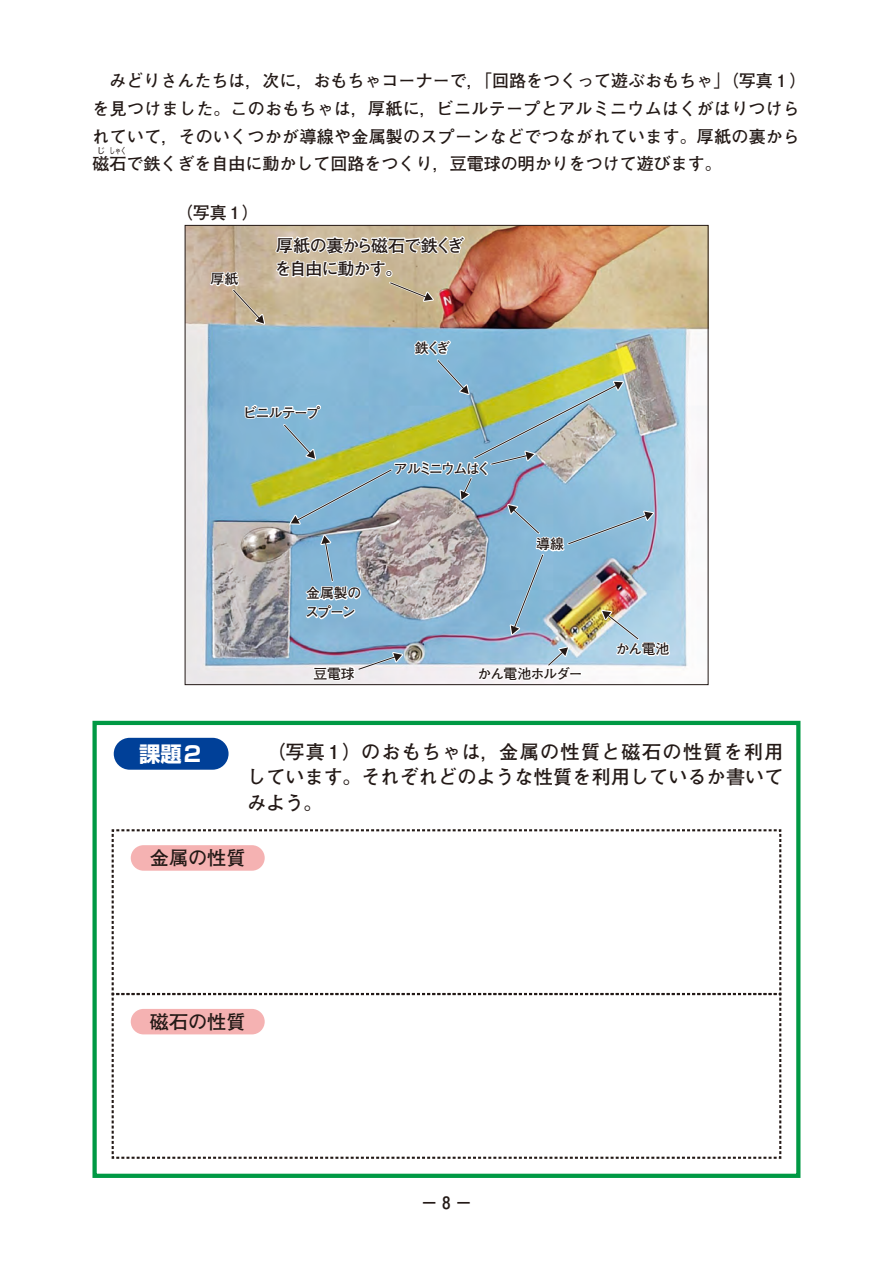
<style>
.page{position:relative;width:893px;height:1263px;background:#fff}
.page>*{position:absolute;margin:0;border:0;box-sizing:border-box;transform-origin:0 0}
.t1{font:700 21.3px "Shin Go Pr 5";color:#fff}
.t2{font:700 19.2px/25.5px "Futo Go B101 Pr 5";letter-spacing:.005em;color:#231916;text-align:justify}
.t3{font:700 16.95px/27.6px "Futo Go B101 Pr 5";letter-spacing:.015em;color:#231916}
.t4{font:700 16.95px/23.4px "Futo Go B101 Pr 6";letter-spacing:-.055em;color:#231916}
.t5{font:700 13.8px/19.2px "Futo Go B101 Pr 6";letter-spacing:-.065em;color:#231916}
.t6{font:700 13.8px "Futo Go B101 Pr 6";letter-spacing:-.12em;color:#231916}
.t7{font:700 8.55px "Futo Go B101 Pr 5";color:#231916;scale:.67 1}
.t8{font:700 8.55px "Futo Go B101 Pr 5";color:#231916}
</style>
<div class="page">
<div style="left:92px;top:721px;width:708px;height:457px;border:4px solid #094"></div>
<div style="left:114px;top:738px;width:115px;height:32px;background:#004098;border-radius:16px"></div>
<svg style="left:112px;top:829px;width:669px;height:162px"></svg>
<svg style="left:111px;top:992px;width:671px;height:167px"></svg>
<div style="left:131px;top:1009px;width:134px;height:25px;background:#f5b2b2;border-radius:13px"></div>
<img style="left:187px;top:227px;width:519px;height:456px">
<img style="left:208px;top:227px;width:464px;height:456px">
<p class="t3" style="left:92px;top:66px;width:716px">　みどりさんたちは，次に，おもちゃコーナーで，「回路をつくって遊ぶおもちゃ」（写真１）を見つけました。このおもちゃは，厚紙に，ビニルテープとアルミニウムはくがはりつけられていて，そのいくつかが導線や金属製のスプーンなどでつながれています。厚紙の裏から磁石で鉄くぎを自由に動かして回路をつくり，豆電球の明かりをつけて遊びます。</p>
<p class="t8" style="left:97px;top:144px;width:10px">じ</p>
<p class="t7" style="left:109px;top:144px;width:27px">しゃく</p>
<p class="t3" style="left:176px;top:198px;width:85px">（写真１）</p>
<p class="t5" style="left:211px;top:269px;width:29px">厚紙</p>
<p class="t4" style="left:275px;top:233px;width:191px">厚紙の裏から磁石で鉄くぎを自由に動かす。</p>
<p class="t5" style="left:415px;top:338px;width:37px">鉄くぎ</p>
<p class="t1" style="left:139px;top:737px;width:65px">課題２</p>
<p class="t5" style="left:243px;top:402px;width:78px">ビニルテープ</p>
<p class="t6" style="left:394px;top:457px;width:99px">アルミニウムはく</p>
<p class="t5" style="left:305px;top:583px;width:57px">金属製のスプーン</p>
<p class="t5" style="left:536px;top:534px;width:29px">導線</p>
<p class="t5" style="left:313px;top:663px;width:43px">豆電球</p>
<p class="t5" style="left:477px;top:664px;width:107px">かん電池ホルダー</p>
<p class="t5" style="left:616px;top:639px;width:55px">かん電池</p>
<p class="t2" style="left:247px;top:738px;width:538px">　（写真１）のおもちゃは，金属の性質と磁石の性質を利用しています。それぞれどのような性質を利用しているか書いてみよう。</p>
<p class="t2" style="left:150px;top:844px;width:97px">金属の性質</p>
<p class="t2" style="left:150px;top:1008px;width:97px">磁石の性質</p>
<p class="t3" style="left:442px;top:1187px;width:10px">8</p>
<p class="t3" style="left:421px;top:1187px;width:53px">−　−</p>
</div>
